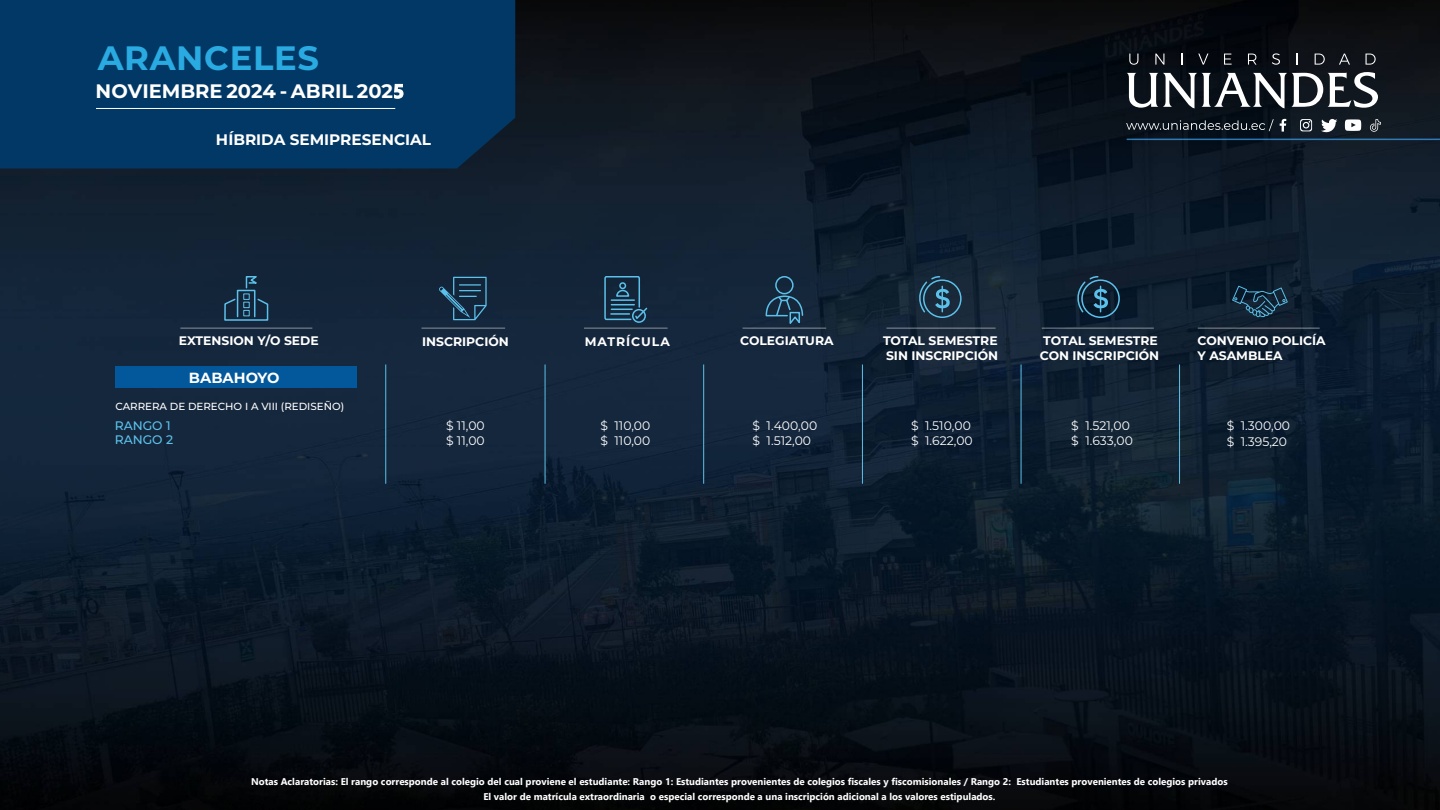
<style>
.page{position:relative;width:1440px;height:810px;background:#fff}
.page>*{position:absolute;margin:0;border:0;box-sizing:border-box;transform-origin:0 0}
.t1{font:700 33.75px "Montserrat";letter-spacing:.02em;color:#29abe2}
.t2{font:100 19.5px "Montserrat";color:#fff}
.t3{font:100 15.3px "Montserrat";color:#fff}
.t4{font:100 14.7px "Montserrat";color:#fff}
.t5{font:100 12.38px/14.9px "Montserrat";color:#fff}
.t6{font:12.38px/14.9px "Montserrat";color:#fff}
.t7{font:100 12.38px/14.9px "Montserrat";color:#5cc1ea}
.t8{font:100 12.38px "Montserrat";letter-spacing:.08em;color:#fff}
.t9{font:100 10.27px "Montserrat";color:#fff}
.t10{font:700 9.75px/14.5px "Gadugi";color:#fff;text-align:center}
.s1{font-family:"Leelawadee UI";font-weight:700}
</style>
<div class="page">
<img style="left:0;top:0;width:1440px;height:810px">
<div style="left:0;top:0;width:515px;height:168px;background:#023865"></div>
<hr style="left:96px;top:108px;width:299px;height:1px;background:#fff">
<svg style="left:1129px;top:54px;width:14px;height:11px"></svg>
<svg style="left:1155px;top:54px;width:14px;height:11px"></svg>
<svg style="left:1182px;top:54px;width:5px;height:11px"></svg>
<svg style="left:1198px;top:54px;width:15px;height:11px"></svg>
<svg style="left:1224px;top:54px;width:12px;height:11px"></svg>
<svg style="left:1248px;top:54px;width:13px;height:11px"></svg>
<svg style="left:1272px;top:53px;width:12px;height:12px"></svg>
<svg style="left:1296px;top:54px;width:6px;height:11px"></svg>
<svg style="left:1315px;top:54px;width:14px;height:11px"></svg>
<svg style="left:1339px;top:54px;width:15px;height:11px"></svg>
<svg style="left:1366px;top:54px;width:14px;height:11px"></svg>
<svg style="left:1127px;top:72px;width:255px;height:37px"></svg>
<svg style="left:1126px;top:119px;width:164px;height:13px"></svg>
<svg style="left:1300px;top:119px;width:85px;height:14px"></svg>
<hr style="left:1127px;top:139px;width:313px;height:1px;background:#3fa9f5">
<hr style="left:1021px;top:365px;width:1px;height:119px;background:#5cc1ea">
<hr style="left:1179px;top:365px;width:1px;height:119px;background:#5cc1ea">
<hr style="left:862px;top:365px;width:1px;height:119px;background:#5cc1ea">
<hr style="left:703px;top:365px;width:1px;height:119px;background:#5cc1ea">
<hr style="left:545px;top:365px;width:1px;height:119px;background:#5cc1ea">
<hr style="left:386px;top:365px;width:1px;height:119px;background:#5cc1ea">
<div style="left:116px;top:366px;width:241px;height:22px;background:#03589c"></div>
<svg style="left:1232px;top:285px;width:56px;height:32px"></svg>
<div style="left:775px;top:276px;width:19px;height:18px;border:2px solid #5cc1ea;border-radius:50%"></div>
<svg style="left:765px;top:295px;width:39px;height:33px"></svg>
<div style="left:632px;top:309px;width:14px;height:14px;border:2px solid #5cc1ea;border-radius:50%"></div>
<svg style="left:604px;top:275px;width:45px;height:46px"></svg>
<div style="left:619px;top:282px;width:7px;height:7px;border:2px solid #5cc1ea;border-radius:50%"></div>
<svg style="left:439px;top:277px;width:48px;height:43px"></svg>
<svg style="left:223px;top:297px;width:46px;height:25px"></svg>
<div style="left:237px;top:290px;width:18px;height:27px;border:2px solid #5cc1ea"></div>
<svg style="left:245px;top:275px;width:17px;height:14px"></svg>
<div style="left:243px;top:294px;width:7px;height:6px;border:1px solid #5cc1ea"></div>
<div style="left:243px;top:302px;width:7px;height:6px;border:1px solid #5cc1ea"></div>
<div style="left:243px;top:310px;width:7px;height:6px;border:1px solid #5cc1ea"></div>
<div style="left:923px;top:279px;width:39px;height:39px;border:2px solid #5cc1ea;border-radius:50%"></div>
<svg style="left:913px;top:275px;width:37px;height:38px"></svg>
<div style="left:1081px;top:279px;width:39px;height:39px;border:2px solid #5cc1ea;border-radius:50%"></div>
<svg style="left:1071px;top:275px;width:37px;height:38px"></svg>
<hr style="left:180px;top:328px;width:132px;height:1px;background:#fff">
<hr style="left:886px;top:328px;width:110px;height:1px;background:#fff">
<hr style="left:1042px;top:328px;width:112px;height:1px;background:#fff">
<hr style="left:1198px;top:328px;width:122px;height:1px;background:#fff">
<hr style="left:422px;top:328px;width:83px;height:1px;background:#fff">
<hr style="left:584px;top:328px;width:84px;height:1px;background:#fff">
<hr style="left:743px;top:328px;width:83px;height:1px;background:#fff">
<h1 class="t1" style="left:98px;top:34px;width:223px">ARANCELES</h1>
<h2 class="t2" style="left:96px;top:78px;width:310px">NOVIEMBRE 2024 - ABRIL 202<span class="s1">5</span></h2>
<h3 class="t3" style="left:216px;top:130px;width:217px">HÍBRIDA SEMIPRESENCIAL</h3>
<p class="t5" style="left:179px;top:333px;width:141px">EXTENSION Y/O SEDE</p>
<h3 class="t4" style="left:189px;top:368px;width:92px">BABAHOYO</h3>
<p class="t5" style="left:422px;top:334px;width:88px">INSCRIPCIÓN</p>
<p class="t8" style="left:585px;top:333px;width:87px">MATRÍCULA</p>
<p class="t5" style="left:740px;top:333px;width:95px">COLEGIATURA</p>
<p class="t5" style="left:883px;top:333px;width:117px">TOTAL SEMESTRE<br>SIN INSCRIPCIÓN</p>
<p class="t5" style="left:1040px;top:333px;width:121px">TOTAL SEMESTRE<br>CON INSCRIPCIÓN</p>
<p class="t5" style="left:1198px;top:333px;width:130px">CONVENIO POLICÍA<br>Y ASAMBLEA</p>
<p class="t9" style="left:115px;top:400px;width:230px">CARRERA DE DERECHO I A VIII (REDISEÑO)</p>
<p class="t7" style="left:115px;top:417px;width:60px">RANGO 1<br>RANGO 2</p>
<p class="t6" style="left:1227px;top:417px;width:65px;line-height:16.1px">$ 1.300,00 $ 1.395,20</p>
<p class="t6" style="left:446px;top:418px;width:40px">$ 11,00 $ 11,00</p>
<p class="t6" style="left:600px;top:418px;width:51px">$ 110,00 $ 110,00</p>
<p class="t6" style="left:753px;top:418px;width:66px">$ 1.400,00 $ 1.512,00</p>
<p class="t6" style="left:911px;top:418px;width:63px">$ 1.510,00 $ 1.622,00</p>
<p class="t6" style="left:1071px;top:418px;width:63px">$ 1.521,00 $ 1.633,00</p>
<p class="t10" style="left:251px;top:774px;width:978px">Notas Aclaratorias: El rango corresponde al colegio del cual proviene el estudiante: Rango 1: Estudiantes provenientes de colegios fiscales y fiscomisionales / Rango 2: Estudiantes provenientes de colegios privados<br>El valor de matrícula extraordinaria o especial corresponde a una inscripción adicional a los valores estipulados.</p>
</div>
